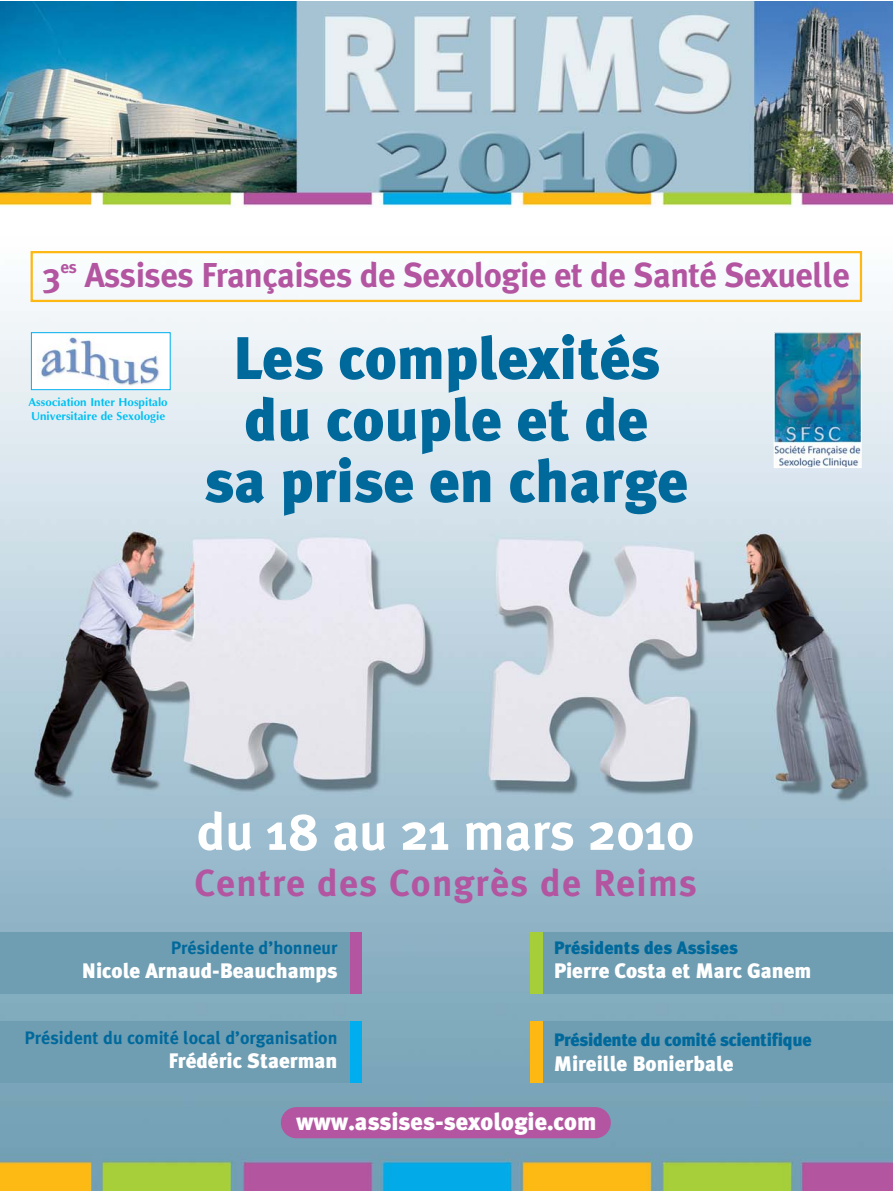
<style>
.page{position:relative;width:893px;height:1191px;background:#fff}
.page>*{position:absolute;margin:0;border:0;box-sizing:border-box;transform-origin:0 0}
.t1{font:900 60px/61.5px "Meta Plus";color:#00699c;text-align:center}
.t2{font:700 52.35px "Meta Plus";color:#fff}
.t3{font:700 37.65px "Meta Plus";letter-spacing:.035em;color:#b355a0}
.t4{font:700 34.5px "Meta Plus";letter-spacing:-.015em;color:#b355a0}
.t5{font:900 24.15px "Meta Plus";color:#fff}
.t6{font:900 21px "Meta Plus";color:#fff}
.t7{font:700 18px "Meta Plus";color:#00699c}
.t8{font:900 18px "Meta Plus";letter-spacing:-.015em;color:#00699c}
.t9{font:700 11.7px/14.2px "Optima";color:#00c0f3}
</style>
<div class="page">
<img style="left:0;top:1px;width:892px;height:1189px">
<div style="left:31px;top:333px;width:139px;height:57px;background:#fff"></div>
<img style="left:38px;top:336px;width:121px;height:51px">
<div style="left:31px;top:332px;width:140px;height:58px;border:1px solid #00aeef"></div>
<img style="left:776px;top:334px;width:84px;height:132px">
<div style="left:774px;top:332px;width:88px;height:136px;border:1px solid #fff"></div>
<div style="left:281px;top:1107px;width:330px;height:31px;background:#b355a0;border-radius:16px"></div>
<div style="left:338px;top:1021px;width:24px;height:61px;background:#00aeef"></div>
<div style="left:530px;top:932px;width:25px;height:61px;background:#a6ce39"></div>
<div style="left:0;top:1021px;width:349px;height:61px;background:#6f9db2"></div>
<div style="left:338px;top:932px;width:24px;height:61px;background:#b355a0"></div>
<div style="left:0;top:932px;width:349px;height:61px;background:#6f9db2"></div>
<div style="left:543px;top:932px;width:349px;height:61px;background:#6f9db2"></div>
<div style="left:530px;top:1021px;width:25px;height:61px;background:#fdb813"></div>
<div style="left:543px;top:1021px;width:349px;height:61px;background:#6f9db2"></div>
<div style="left:31px;top:251px;width:831px;height:51px;border:2px solid #fdb813"></div>
<h3 class="t4" style="left:43px;top:255px;width:808px">3<sup>es</sup> Assises Françaises de Sexologie et de Santé Sexuelle</h3>
<p class="t9" style="left:28px;top:394px;width:141px">Association Inter Hospitalo<br>Universitaire de Sexologie</p>
<h1 class="t1" style="left:205px;top:327px;width:485px">Les complexités du couple et de<br>sa prise en charge</h1>
<h2 class="t2" style="left:197px;top:801px;width:499px">du 18 au 21 mars 2010</h2>
<h3 class="t3" style="left:194px;top:861px;width:504px">Centre des Congrès de Reims</h3>
<p class="t7" style="left:171px;top:937px;width:168px">Présidente d’honneur</p>
<p class="t6" style="left:82px;top:958px;width:257px">Nicole Arnaud-Beauchamps</p>
<p class="t7" style="left:25px;top:1027px;width:315px">Président du comité local d’organisation</p>
<p class="t6" style="left:168px;top:1048px;width:171px">Frédéric Staerman</p>
<p class="t8" style="left:554px;top:937px;width:186px">Présidents des Assises</p>
<p class="t6" style="left:554px;top:958px;width:259px">Pierre Costa et Marc Ganem</p>
<p class="t8" style="left:554px;top:1029px;width:259px">Présidente du comité scientifique</p>
<p class="t6" style="left:554px;top:1051px;width:181px">Mireille Bonierbale</p>
<p class="t5" style="left:296px;top:1107px;width:302px">www.assises-sexologie.com</p>
</div>
